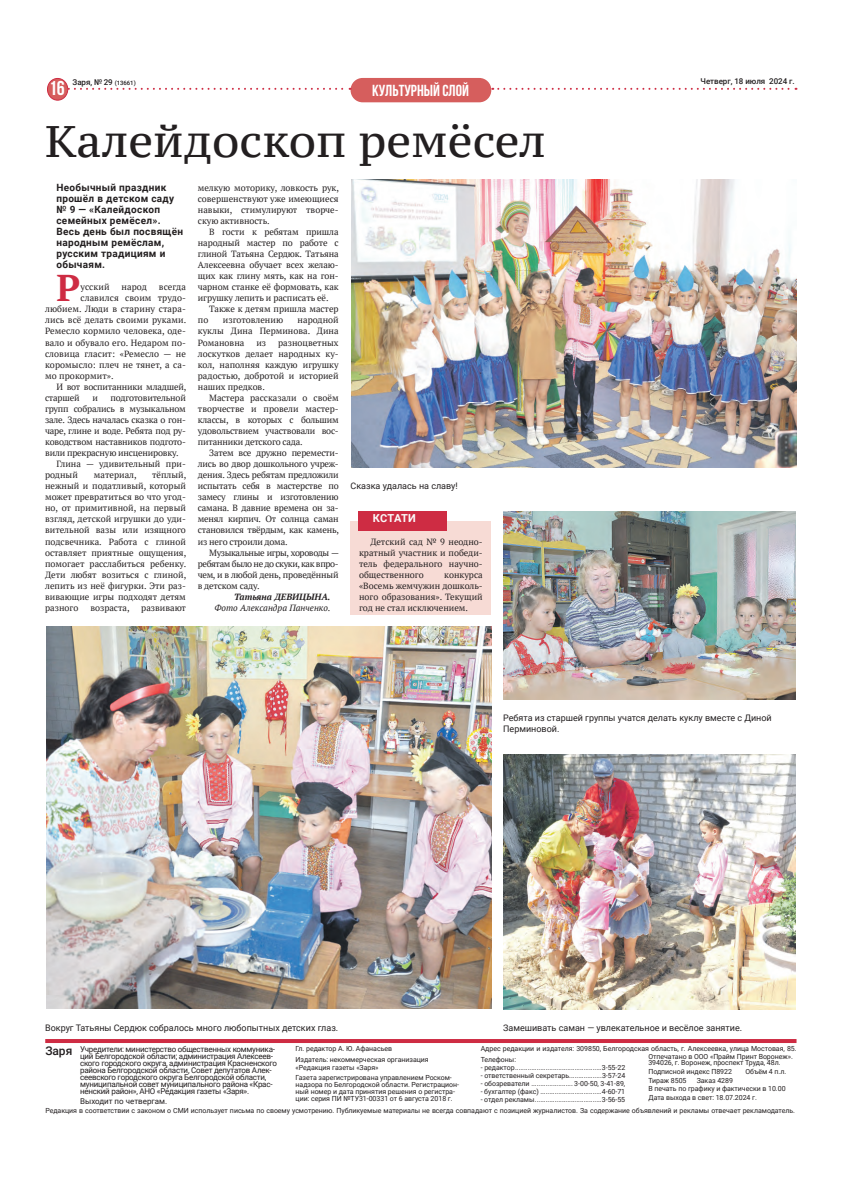
<style>
.page{position:relative;width:842px;height:1191px;background:#fff}
.page>*{position:absolute;margin:0;border:0;box-sizing:border-box;transform-origin:0 0}
.t1{font:44px "PT Serif Caption";color:#231f20}
.t2{font:700 37.2px "PT Serif";color:#ce2c43}
.t3{font:700 20px "Bebas Neue";color:#fff}
.t4{font:700 16px "Bebas Neue";color:#fff}
.t5{font:700 11px "Roboto";letter-spacing:.005em;color:#fafafa}
.t6{font:700 10px/11px "Roboto";letter-spacing:.03em;color:#231f20}
.t7{font:9px/11.1px "PT Serif";color:#231f20;text-align:justify}
.t8{font:9px "PT Serif";letter-spacing:-.02em;color:#231f20}
.t9{font:9px/11.1px "Roboto";color:#231f20}
.t10{font:italic 9px "PT Serif";color:#231f20}
.t11{font:italic 700 9px "PT Serif";color:#231f20}
.t12{font:8px/7px "Roboto";letter-spacing:-.03em;color:#231f20}
.t13{font:500 8px "Roboto";letter-spacing:-.005em;color:#231f20}
.t14{font:8px "Roboto";color:#231f20}
.t15{font:7px/10.9px "Roboto";letter-spacing:-.005em;color:#231f20}
.s1{font-size:6px}
.s2{font-weight:500;font-size:12px}
</style>
<div class="page">
<div style="left:351px;top:78px;width:140px;height:24px;background:#d65e5d;border-radius:12px"></div>
<svg style="left:68px;top:88px;width:283px;height:2px"></svg>
<svg style="left:492px;top:88px;width:305px;height:2px"></svg>
<div style="left:47px;top:78px;width:21px;height:22px;background:#d65e5d;border-radius:50%"></div>
<div style="left:47px;top:78px;width:21px;height:23px;border:1px solid #ce2c43;border-radius:50%"></div>
<hr style="left:45px;top:1039px;width:752px;height:4px;background:#ce2c43">
<img style="left:351px;top:180px;width:446px;height:287px">
<img style="left:46px;top:626px;width:445px;height:383px">
<img style="left:503px;top:755px;width:292px;height:255px">
<img style="left:503px;top:511px;width:292px;height:188px">
<div style="left:351px;top:521px;width:140px;height:93px;background:#f7dbd5"></div>
<div style="left:359px;top:511px;width:88px;height:20px;background:#ce2c43"></div>
<p class="t13" style="left:73px;top:77px;width:65px">Заря, № 29 <span class="s1">(13661)</span></p>
<h3 class="t3" style="left:49px;top:76px;width:17px">16</h3>
<h3 class="t4" style="left:372px;top:81px;width:98px">культурный слой</h3>
<h1 class="t1" style="left:45px;top:111px;width:502px">Калейдоскоп ремёсел</h1>
<p class="t6" style="left:56px;top:182px;width:128px">Необычный праздник прошёл в детском саду № 9 — «Калейдоскоп семейных ремёсел».<br>Весь день был посвящён народным ремёслам, русским традициям и обычаям.</p>
<h2 class="t2" style="left:56px;top:263px;width:25px">Р</h2>
<p class="t7" style="left:81px;top:281px;width:30px">усский</p>
<p class="t7" style="left:122px;top:281px;width:27px">народ</p>
<p class="t7" style="left:159px;top:281px;width:29px">всегда</p>
<p class="t7" style="left:198px;top:182px;width:143px">мелкую моторику, ловкость рук, совершенствуют уже имеющиеся навыки, стимулируют творче&shy;скую активность.</p>
<p class="t7" style="left:198px;top:226px;width:142px;text-indent:11px">В гости к ребятам пришла народный мастер по работе с глиной Татьяна Сердюк. Татьяна Алексеевна обучает всех желаю&shy;щих как глину мять, как на гон&shy;чарном станке её формовать, как игрушку лепить и расписать её.</p>
<p class="t7" style="left:209px;top:303px;width:131px">Также к детям пришла мастер</p>
<p class="t7" style="left:198px;top:314px;width:12px">по</p>
<p class="t7" style="left:223px;top:314px;width:62px">изготовлению</p>
<p class="t7" style="left:81px;top:292px;width:107px">славился своим трудо-</p>
<p class="t7" style="left:45px;top:303px;width:142px">любием. Люди в старину стара-</p>
<p class="t7" style="left:45px;top:314px;width:143px">лись всё делать своими руками.</p>
<p class="t7" style="left:45px;top:326px;width:142px">Ремесло кормило человека, оде-</p>
<p class="t7" style="left:45px;top:337px;width:142px">вало и обувало его. Недаром по-</p>
<p class="t7" style="left:45px;top:348px;width:142px">словица гласит: «Ремесло — не</p>
<p class="t7" style="left:45px;top:359px;width:142px">коромысло: плеч не тянет, а са-</p>
<p class="t7" style="left:45px;top:370px;width:70px">мо прокормит».</p>
<p class="t8" style="left:56px;top:380px;width:131px">И вот воспитанники младшей,</p>
<p class="t8" style="left:45px;top:391px;width:36px">старшей</p>
<p class="t7" style="left:92px;top:392px;width:7px">и</p>
<p class="t8" style="left:111px;top:391px;width:77px">подготовительной</p>
<p class="t8" style="left:45px;top:402px;width:142px">групп собрались в музыкальном</p>
<p class="t8" style="left:45px;top:414px;width:142px">зале. Здесь началась сказка о гон-</p>
<p class="t8" style="left:45px;top:425px;width:142px">чаре, глине и воде. Ребята под ру-</p>
<p class="t8" style="left:45px;top:436px;width:142px">ководством наставников подгото-</p>
<p class="t8" style="left:45px;top:447px;width:135px">вили прекрасную инсценировку.</p>
<p class="t7" style="left:56px;top:458px;width:131px">Глина — удивительный при-</p>
<p class="t7" style="left:45px;top:469px;width:34px">родный</p>
<p class="t7" style="left:94px;top:469px;width:44px">материал,</p>
<p class="t7" style="left:198px;top:314px;width:142px;text-indent:100px">народной куклы Дина Перминова. Дина Романовна</p>
<p class="t7" style="left:198px;top:337px;width:142px;text-indent:80px">разноцветных лоскутков делает народных ку&shy;кол, наполняя каждую игрушку радостью, добротой и историей наших предков.</p>
<p class="t7" style="left:198px;top:392px;width:142px;text-indent:11px">Мастера рассказали о своём творчестве и провели мастер&shy;классы, в которых с большим удовольствием участвовали вос&shy;питанники детского сада.</p>
<p class="t7" style="left:198px;top:447px;width:143px;text-indent:11px">Затем все дружно перемести&shy;лись во двор дошкольного учреж&shy;дения. Здесь ребятам предложили испытать себя в мастерстве по замесу глины и изготовлению самана. В давние времена он за&shy;менял кирпич. От солнца саман становился твёрдым, как камень, из него строили дома.</p>
<p class="t7" style="left:198px;top:547px;width:143px;text-indent:11px">Музыкальные игры, хороводы — ребятам было не до скуки, как впро&shy;чем, и в любой день, проведённый в детском саду.</p>
<p class="t11" style="left:234px;top:590px;width:98px">Татьяна ДЕВИЦЫНА.</p>
<p class="t10" style="left:215px;top:601px;width:117px">Фото Александра Панченко.</p>
<p class="t7" style="left:256px;top:337px;width:11px">из</p>
<p class="t7" style="left:45px;top:469px;width:143px;text-indent:107px">тёплый, нежный и податливый, который может превратиться во что угод&shy;но, от примитивной, на первый взгляд, детской игрушки до уди&shy;вительной вазы или изящного подсвечника. Работа с глиной оставляет приятные ощущения, помогает расслабиться ребенку.<br>Дети любят возиться с глиной, лепить из неё фигурки. Эти раз&shy;вивающие игры подходят детям разного</p>
<p class="t9" style="left:351px;top:481px;width:109px">Сказка удалась на славу!</p>
<p class="t5" style="left:373px;top:512px;width:45px">КСТАТИ</p>
<p class="t7" style="left:359px;top:536px;width:125px;text-indent:11px">Детский сад № 9 неодно&shy;кратный участник и победи&shy;тель федерального научно&shy;общественного</p>
<p class="t7" style="left:359px;top:569px;width:125px;text-indent:85px">конкурса «Восемь жемчужин дошколь&shy;ного образования». Текущий год не стал исключением.</p>
<p class="t7" style="left:90px;top:602px;width:41px">возраста,</p>
<p class="t7" style="left:141px;top:602px;width:46px">развивают</p>
<p class="t13" style="left:701px;top:77px;width:96px">Четверг, 18 июля 2024 г.</p>
<p class="t9" style="left:503px;top:713px;width:270px">Ребята из старшей группы учатся делать куклу вместе с Диной<br>Перминовой.</p>
<p class="t9" style="left:45px;top:1022px;width:295px">Вокруг Татьяны Сердюк собралось много любопытных детских глаз.</p>
<p class="t9" style="left:503px;top:1022px;width:241px">Замешивать саман — увлекательное и весёлое занятие.</p>
<p class="t12" style="left:80px;top:1046px;width:199px;text-indent:-35px"><span class="s2">Заря</span> Учредители: министерство общественных коммуника&shy;ций Белгородской области; администрация Алексеев&shy;ского городского округа, администрация Красненского района Белгородской области, Совет депутатов Алек&shy;сеевского городского округа Белгородской области, муниципальной совет муниципального района «Крас&shy;ненский район», АНО «Редакция газеты «Заря».</p>
<p class="t14" style="left:80px;top:1096px;width:89px">Выходит по четвергам.</p>
<p class="t15" style="left:481px;top:1043px;width:317px">Адрес редакции и издателя: 309850, Белгородская область, г. Алексеевка, улица Мостовая, 85.<br>Телефоны:</p>
<p class="t15" style="left:481px;top:1062px;width:146px">- редактор ................................................3-55-22</p>
<p class="t15" style="left:481px;top:1070px;width:146px">- ответственный секретарь ..................3-57-24</p>
<p class="t15" style="left:481px;top:1078px;width:146px">- обозреватели ....................... 3-00-50, 3-41-89,</p>
<p class="t15" style="left:481px;top:1086px;width:146px">- бухгалтер (факс) ..................................4-60-71</p>
<p class="t15" style="left:481px;top:1094px;width:146px">- отдел рекламы .....................................3-56-55</p>
<p class="t15" style="left:296px;top:1043px;width:135px">Гл. редактор А. Ю. Афанасьев<br>Издатель: некоммерческая организация</p>
<p class="t15" style="left:296px;top:1063px;width:158px;line-height:9.8px">«Редакция газеты «Заря»<br>Газета зарегистрирована управлением Роском-</p>
<p class="t15" style="left:296px;top:1081px;width:165px;line-height:7px">надзора по Белгородской области. Регистрацион&shy;ный номер и дата принятия решения о регистра&shy;ции: серия ПИ №ТУ31-00331 от 6 августа 2018 г.</p>
<p class="t15" style="left:648px;top:1054px;width:146px;line-height:6px">Отпечатано в ООО «Прайм Принт Воронеж».<br>394026, г. Воронеж, проспект Труда, 48л.</p>
<p class="t15" style="left:648px;top:1066px;width:85px">Подписной индекс П8922</p>
<p class="t15" style="left:746px;top:1066px;width:42px">Объём 4 п.л.</p>
<p class="t15" style="left:648px;top:1075px;width:40px">Тираж 8505</p>
<p class="t15" style="left:648px;top:1076px;width:139px;line-height:8.8px;text-indent:48px">Заказ 4289<br>В печать по графику и фактически в 10.00<br>Дата выхода в свет: 18.07.2024 г.</p>
<p class="t15" style="left:45px;top:1105px;width:751px">Редакция в соответствии с законом о СМИ использует письма по своему усмотрению. Публикуемые материалы не всегда совпадают с позицией журналистов. За содержание объявлений и рекламы отвечает рекламодатель.</p>
</div>
